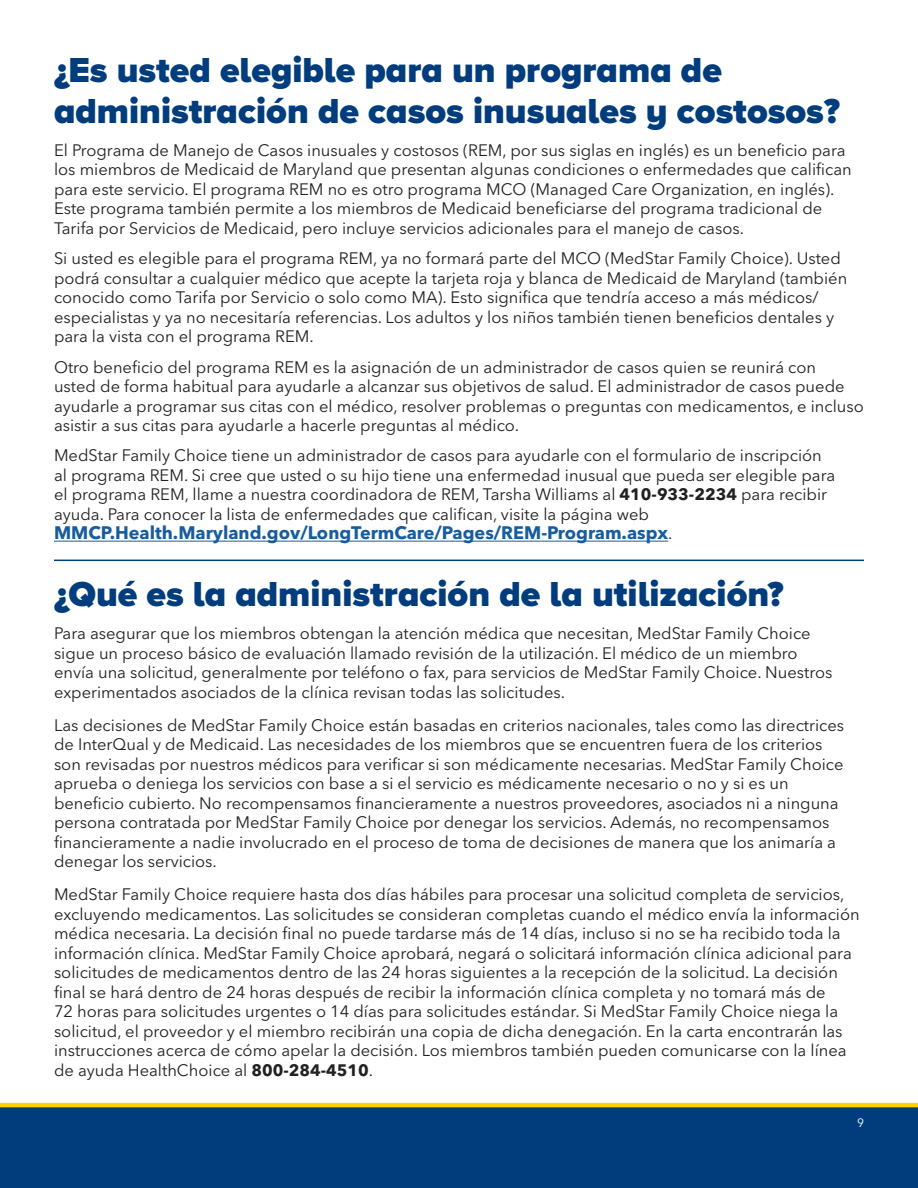
<style>
.page{position:relative;width:918px;height:1188px;background:#fff}
.page>*{position:absolute;margin:0;border:0;box-sizing:border-box;transform-origin:0 0}
.bodeebod{font:900 36px/40.5px "Proxima Nova A";color:#013d7d}
.headz{font:900 36px "Proxima Nova A";color:#013d7d}
.bodeebod-2{font:700 18px "Avenir Next LT Pro";color:#175d9e}
.body_demi{font:16.5px/19.5px "Avenir Next LT Pro";color:#231f20}
.bodeebod-3{font:16.5px/19.5px "Avenir Next LT Pro";color:#231f20}
.indent1{font:12px "Avenir Next LT Pro";color:#fff}
.s1{font-weight:700}
.s2{font-weight:400;font-size:16.5px;color:#231f20}
</style>
<div class="page">
<hr style="left:54px;top:541px;width:614px;height:1px;background:#175d9e">
<hr style="left:54px;top:560px;width:810px;height:1px;background:#013d7d">
<div style="left:0;top:1103px;width:918px;height:85px;background:#013d7d"></div>
<p class="bodeebod" style="left:54px;top:50px;width:788px">¿Es usted elegible para un programa de administración de casos inusuales y costosos?</p>
<p class="bodeebod-3" style="left:54px;top:140px;width:799px">El Programa de Manejo de Casos inusuales y costosos (REM, por sus siglas en inglés) es un beneficio para los miembros de Medicaid de Maryland que presentan algunas condiciones o enfermedades que califican para este servicio. El programa REM no es otro programa MCO (Managed Care Organization, en inglés).<br>Este programa también permite a los miembros de Medicaid beneficiarse del programa tradicional de Tarifa por Servicios de Medicaid, pero incluye servicios adicionales para el manejo de casos.</p>
<p class="bodeebod-3" style="left:54px;top:249px;width:795px">Si usted es elegible para el programa REM, ya no formará parte del MCO (MedStar Family Choice). Usted podrá consultar a cualquier médico que acepte la tarjeta roja y blanca de Medicaid de Maryland (también conocido como Tarifa por Servicio o solo como MA). Esto significa que tendría acceso a más médicos/ especialistas y ya no necesitaría referencias. Los adultos y los niños también tienen beneficios dentales y para la vista con el programa REM.</p>
<p class="bodeebod-3" style="left:54px;top:357px;width:811px">Otro beneficio del programa REM es la asignación de un administrador de casos quien se reunirá con<br>usted de forma habitual para ayudarle a alcanzar sus objetivos de salud. El administrador de casos puede ayudarle a programar sus citas con el médico, resolver problemas o preguntas con medicamentos, e incluso asistir a sus citas para ayudarle a hacerle preguntas al médico.</p>
<p class="bodeebod-3" style="left:54px;top:446px;width:783px">MedStar Family Choice tiene un administrador de casos para ayudarle con el formulario de inscripción al programa REM. Si cree que usted o su hijo tiene una enfermedad inusual que pueda ser elegible para el programa REM, llame a nuestra coordinadora de REM, Tarsha Williams al <span class="s1">410-933-2234</span> para recibir ayuda. Para conocer la lista de enfermedades que califican, visite la página web</p>
<p class="bodeebod-2" style="left:54px;top:522px;width:620px">MMCP.Health.Maryland.gov/LongTermCare/Pages/REM-Program.aspx<span class="s2">.</span></p>
<p class="headz" style="left:54px;top:568px;width:731px">¿Qué es la administración de la utilización?</p>
<p class="body_demi" style="left:54px;top:624px;width:780px">Para asegurar que los miembros obtengan la atención médica que necesitan, MedStar Family Choice sigue un proceso básico de evaluación llamado revisión de la utilización. El médico de un miembro envía una solicitud, generalmente por teléfono o fax, para servicios de MedStar Family Choice. Nuestros experimentados asociados de la clínica revisan todas las solicitudes.</p>
<p class="body_demi" style="left:54px;top:715px;width:792px">Las decisiones de MedStar Family Choice están basadas en criterios nacionales, tales como las directrices de InterQual y de Medicaid. Las necesidades de los miembros que se encuentren fuera de los criterios son revisadas por nuestros médicos para verificar si son médicamente necesarias. MedStar Family Choice aprueba o deniega los servicios con base a si el servicio es médicamente necesario o no y si es un beneficio cubierto. No recompensamos financieramente a nuestros proveedores, asociados ni a ninguna persona contratada por MedStar Family Choice por denegar los servicios. Además, no recompensamos financieramente a nadie involucrado en el proceso de toma de decisiones de manera que los animaría a denegar los servicios.</p>
<p class="body_demi" style="left:54px;top:885px;width:807px">MedStar Family Choice requiere hasta dos días hábiles para procesar una solicitud completa de servicios, excluyendo medicamentos. Las solicitudes se consideran completas cuando el médico envía la información médica necesaria. La decisión final no puede tardarse más de 14 días, incluso si no se ha recibido toda la información clínica. MedStar Family Choice aprobará, negará o solicitará información clínica adicional para solicitudes de medicamentos dentro de las 24 horas siguientes a la recepción de la solicitud. La decisión final se hará dentro de 24 horas después de recibir la información clínica completa y no tomará más de<br>72 horas para solicitudes urgentes o 14 días para solicitudes estándar. Si MedStar Family Choice niega la solicitud, el proveedor y el miembro recibirán una copia de dicha denegación. En la carta encontrarán las instrucciones acerca de cómo apelar la decisión. Los miembros también pueden comunicarse con la línea de ayuda HealthChoice al <span class="s1">800-284-4510</span>.</p>
<p class="indent1" style="left:857px;top:1116px;width:8px">9</p>
</div>
